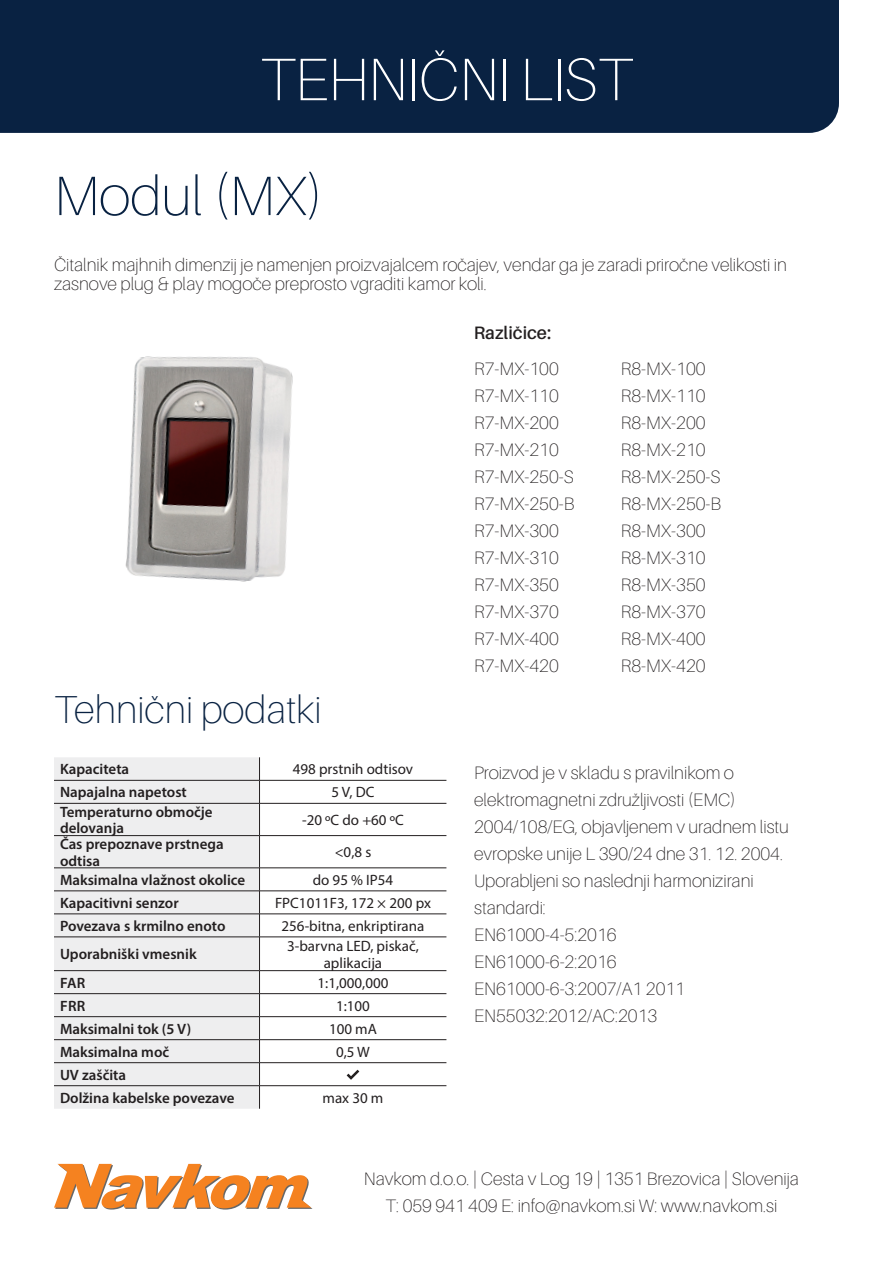
<style>
.page{position:relative;width:893px;height:1263px;background:#fff}
.page>*{position:absolute;margin:0;border:0;box-sizing:border-box;transform-origin:0 0}
.Naslov_veliki_copy{font:100 60px "Aileron";letter-spacing:-.01em;color:#fff}
.t1{font:100 55.5px "Aileron";color:#092242}
.t2{font:100 39px "Aileron";color:#092242}
.t3{font:100 18px/19.5px "Aileron";color:#231f20}
.t4{font:600 18px "Aileron";color:#231f20}
.Besedilo_SI{font:600 15px/16.5px "Myriad Pro";color:#231f20}
.Besedilo_SI-2{font:15px/16.5px "Myriad Pro";color:#231f20;text-align:center}
</style>
<div class="page">
<div style="left:0;top:0;width:839px;height:133px;background:#092242"></div>
<div style="left:54px;top:757px;width:205px;height:352px;background:#eeeeef"></div>
<hr style="left:260px;top:780px;width:186px;height:1px;background:#231f20">
<hr style="left:260px;top:803px;width:186px;height:1px;background:#231f20">
<hr style="left:260px;top:835px;width:186px;height:1px;background:#231f20">
<hr style="left:260px;top:867px;width:186px;height:1px;background:#231f20">
<hr style="left:260px;top:890px;width:186px;height:1px;background:#231f20">
<hr style="left:260px;top:914px;width:186px;height:1px;background:#231f20">
<hr style="left:260px;top:937px;width:186px;height:1px;background:#231f20">
<hr style="left:260px;top:970px;width:186px;height:1px;background:#231f20">
<hr style="left:260px;top:993px;width:186px;height:1px;background:#231f20">
<hr style="left:260px;top:1016px;width:186px;height:1px;background:#231f20">
<hr style="left:260px;top:1039px;width:186px;height:1px;background:#231f20">
<hr style="left:260px;top:1062px;width:186px;height:1px;background:#231f20">
<hr style="left:260px;top:1085px;width:186px;height:1px;background:#231f20">
<svg style="left:259px;top:757px;width:1px;height:46px"></svg>
<hr style="left:259px;top:803px;width:1px;height:32px;background:#231f20">
<hr style="left:259px;top:836px;width:1px;height:32px;background:#231f20">
<svg style="left:259px;top:868px;width:1px;height:69px"></svg>
<hr style="left:259px;top:937px;width:1px;height:33px;background:#231f20">
<svg style="left:259px;top:971px;width:1px;height:138px"></svg>
<hr style="left:54px;top:780px;width:206px;height:1px;background:#231f20">
<hr style="left:54px;top:803px;width:206px;height:1px;background:#231f20">
<hr style="left:54px;top:835px;width:206px;height:1px;background:#231f20">
<hr style="left:54px;top:867px;width:206px;height:1px;background:#231f20">
<hr style="left:54px;top:890px;width:206px;height:1px;background:#231f20">
<hr style="left:54px;top:914px;width:206px;height:1px;background:#231f20">
<hr style="left:54px;top:937px;width:206px;height:1px;background:#231f20">
<hr style="left:54px;top:970px;width:206px;height:1px;background:#231f20">
<hr style="left:54px;top:993px;width:206px;height:1px;background:#231f20">
<hr style="left:54px;top:1016px;width:206px;height:1px;background:#231f20">
<hr style="left:54px;top:1039px;width:206px;height:1px;background:#231f20">
<hr style="left:54px;top:1062px;width:206px;height:1px;background:#231f20">
<hr style="left:54px;top:1085px;width:206px;height:1px;background:#231f20">
<svg style="left:347px;top:1070px;width:12px;height:10px"></svg>
<svg style="left:54px;top:1164px;width:259px;height:45px"></svg>
<img style="left:125px;top:356px;width:168px;height:226px">
<p class="Naslov_veliki_copy" style="left:260px;top:46px;width:374px">TEHNIČNI LIST</p>
<p class="t1" style="left:54px;top:165px;width:271px">Modul (MX)</p>
<p class="t3" style="left:54px;top:255px;width:734px">Čitalnik majhnih dimenzij je namenjen proizvajalcem ročajev, vendar ga je zaradi priročne velikosti in zasnove plug &amp; play mogoče preprosto vgraditi kamor koli.</p>
<p class="t2" style="left:54px;top:688px;width:269px">Tehnični podatki</p>
<p class="Besedilo_SI" style="left:60px;top:761px;width:71px">Kapaciteta</p>
<p class="Besedilo_SI-2" style="left:293px;top:761px;width:122px">498 prstnih odtisov</p>
<p class="Besedilo_SI" style="left:60px;top:784px;width:128px">Napajalna napetost</p>
<p class="Besedilo_SI-2" style="left:332px;top:784px;width:44px">5 V, DC</p>
<p class="Besedilo_SI" style="left:60px;top:803px;width:154px">Temperaturno območje delovanja</p>
<p class="Besedilo_SI-2" style="left:302px;top:811px;width:103px">-20 ºC do +60 ºC</p>
<p class="Besedilo_SI" style="left:60px;top:835px;width:165px">Čas prepoznave prstnega odtisa</p>
<p class="Besedilo_SI-2" style="left:335px;top:844px;width:38px">&lt;0,8 s</p>
<p class="Besedilo_SI" style="left:60px;top:871px;width:187px">Maksimalna vlažnost okolice</p>
<p class="Besedilo_SI-2" style="left:313px;top:871px;width:82px">do 95 % IP54</p>
<p class="Besedilo_SI" style="left:60px;top:894px;width:120px">Kapacitivni senzor</p>
<p class="Besedilo_SI-2" style="left:275px;top:894px;width:157px">FPC1011F3, 172 × 200 px</p>
<p class="Besedilo_SI" style="left:60px;top:917px;width:167px">Povezava s krmilno enoto</p>
<p class="Besedilo_SI-2" style="left:282px;top:917px;width:144px">256-bitna, enkriptirana</p>
<p class="Besedilo_SI" style="left:60px;top:946px;width:138px">Uporabniški vmesnik</p>
<p class="Besedilo_SI-2" style="left:287px;top:938px;width:133px">3-barvna LED, piskač, aplikacija</p>
<p class="Besedilo_SI" style="left:60px;top:974px;width:27px">FAR</p>
<p class="Besedilo_SI-2" style="left:318px;top:974px;width:72px">1:1,000,000</p>
<p class="Besedilo_SI" style="left:60px;top:997px;width:27px">FRR</p>
<p class="Besedilo_SI-2" style="left:336px;top:997px;width:35px">1:100</p>
<p class="Besedilo_SI" style="left:60px;top:1020px;width:133px">Maksimalni tok (5 V)</p>
<p class="Besedilo_SI-2" style="left:329px;top:1020px;width:49px">100 mA</p>
<p class="Besedilo_SI" style="left:60px;top:1043px;width:111px">Maksimalna moč</p>
<p class="Besedilo_SI-2" style="left:336px;top:1043px;width:35px">0,5 W</p>
<p class="Besedilo_SI" style="left:60px;top:1066px;width:68px">UV zaščita</p>
<p class="Besedilo_SI" style="left:60px;top:1089px;width:176px">Dolžina kabelske povezave</p>
<p class="Besedilo_SI-2" style="left:322px;top:1089px;width:62px">max 30 m</p>
<p class="t4" style="left:474px;top:322px;width:79px">Različice:</p>
<p class="t3" style="left:474px;top:359px;width:86px">R7-MX-100</p>
<p class="t3" style="left:474px;top:386px;width:86px">R7-MX-110</p>
<p class="t3" style="left:474px;top:413px;width:86px">R7-MX-200</p>
<p class="t3" style="left:474px;top:440px;width:86px">R7-MX-210</p>
<p class="t3" style="left:474px;top:467px;width:101px">R7-MX-250-S</p>
<p class="t3" style="left:474px;top:494px;width:102px">R7-MX-250-B</p>
<p class="t3" style="left:474px;top:521px;width:86px">R7-MX-300</p>
<p class="t3" style="left:474px;top:548px;width:86px">R7-MX-310</p>
<p class="t3" style="left:474px;top:575px;width:86px">R7-MX-350</p>
<p class="t3" style="left:474px;top:602px;width:86px">R7-MX-370</p>
<p class="t3" style="left:474px;top:629px;width:86px">R7-MX-400</p>
<p class="t3" style="left:474px;top:656px;width:86px">R7-MX-420</p>
<p class="t3" style="left:621px;top:359px;width:86px">R8-MX-100</p>
<p class="t3" style="left:621px;top:386px;width:86px">R8-MX-110</p>
<p class="t3" style="left:621px;top:413px;width:86px">R8-MX-200</p>
<p class="t3" style="left:621px;top:440px;width:86px">R8-MX-210</p>
<p class="t3" style="left:621px;top:467px;width:101px">R8-MX-250-S</p>
<p class="t3" style="left:621px;top:494px;width:102px">R8-MX-250-B</p>
<p class="t3" style="left:621px;top:521px;width:86px">R8-MX-300</p>
<p class="t3" style="left:621px;top:548px;width:86px">R8-MX-310</p>
<p class="t3" style="left:621px;top:575px;width:86px">R8-MX-350</p>
<p class="t3" style="left:621px;top:602px;width:86px">R8-MX-370</p>
<p class="t3" style="left:621px;top:629px;width:86px">R8-MX-400</p>
<p class="t3" style="left:621px;top:656px;width:86px">R8-MX-420</p>
<p class="t3" style="left:474px;top:763px;width:261px">Proizvod je v skladu s pravilnikom o</p>
<p class="t3" style="left:474px;top:790px;width:263px">elektromagnetni združljivosti (EMC)</p>
<p class="t3" style="left:474px;top:817px;width:316px">2004/108/EG, objavljenem v uradnem listu</p>
<p class="t3" style="left:474px;top:844px;width:310px">evropske unije L 390/24 dne 31. 12. 2004.</p>
<p class="t3" style="left:474px;top:871px;width:281px">Uporabljeni so naslednji harmonizirani</p>
<p class="t3" style="left:474px;top:898px;width:73px">standardi:</p>
<p class="t3" style="left:474px;top:925px;width:144px">EN61000-4-5:2016</p>
<p class="t3" style="left:474px;top:952px;width:144px">EN61000-6-2:2016</p>
<p class="t3" style="left:474px;top:979px;width:212px">EN61000-6-3:2007/A1 2011</p>
<p class="t3" style="left:474px;top:1006px;width:185px">EN55032:2012/AC:2013</p>
<p class="t3" style="left:364px;top:1169px;width:437px">Navkom d.o.o. | Cesta v Log 19 | 1351 Brezovica | Slovenija</p>
<p class="t3" style="left:386px;top:1196px;width:393px">T: 059 941 409 E: info@navkom.si W: www.navkom.si</p>
</div>
